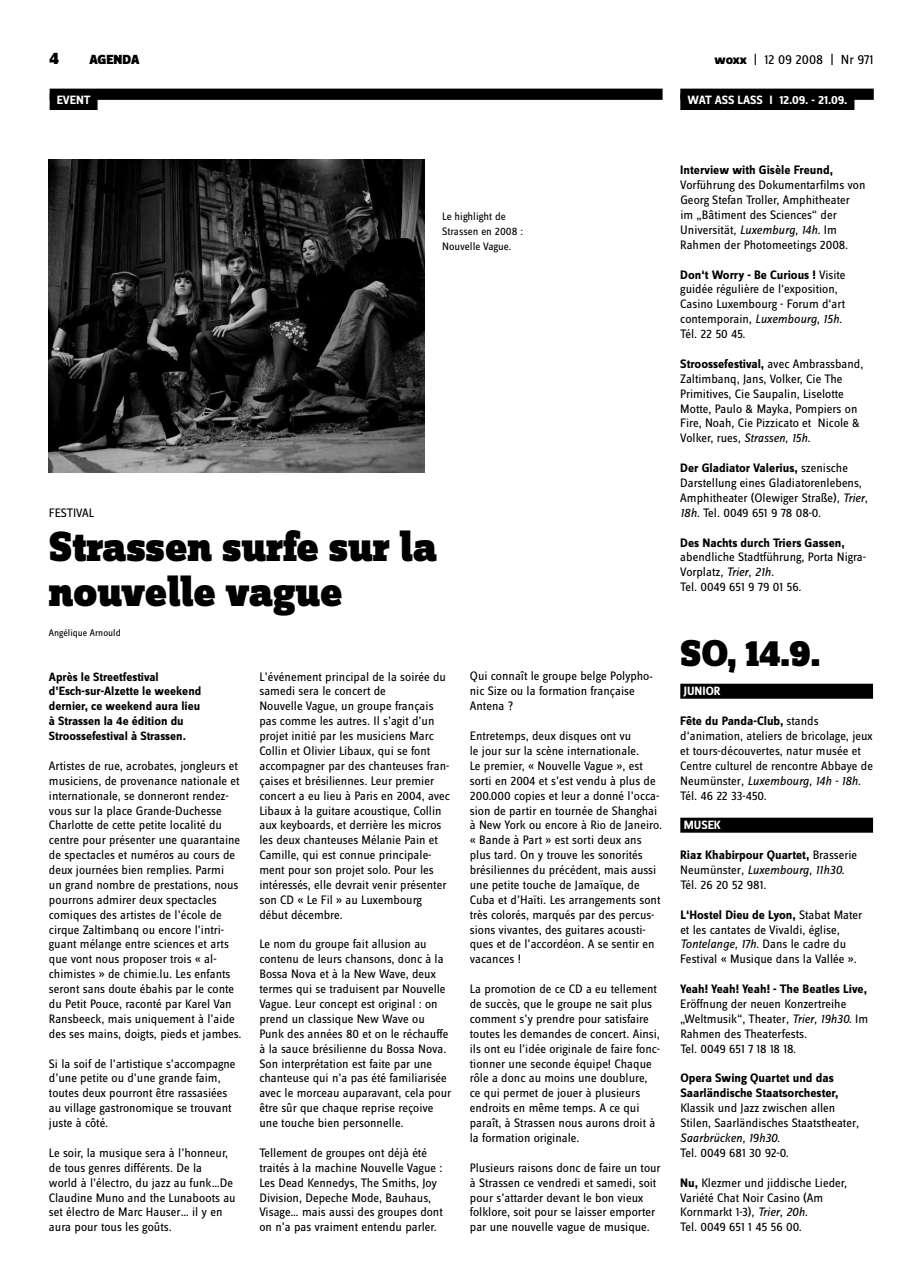
<style>
.page{position:relative;width:922px;height:1276px;background:#fff}
.page>*{position:absolute;margin:0;border:0;box-sizing:border-box;transform-origin:0 0}
.t1{font:900 43.75px/44.6px "Zine Slab Dis";letter-spacing:-.005em;color:#000}
.t2{font:900 38.75px "Zine Slab Dis";color:#000}
.t3{font:13.75px "Zine Sans Dis";color:#000}
.t4{font:900 13.75px "Zine Sans Dis";color:#000}
.t5{font:12.75px/14.9px "Zine Sans Dis";color:#000}
.t6{font:700 12.75px/14.9px "Zine Sans Dis";color:#000}
.t7{font:700 12.5px/14.9px "Zine Sans Dis";color:#000}
.t8{font:700 12.5px "Zine Sans Dis";color:#fff}
.t9{font:11.25px/14.9px "Zine Sans Dis";color:#000}
.t10{font:10px "Zine Sans Dis";color:#000}
.s1{font-weight:800}
.s2{font-style:italic}
.s3{font-weight:700}
</style>
<div class="page">
<div style="left:680px;top:89px;width:193px;height:11px;background:#000"></div>
<div style="left:680px;top:94px;width:174px;height:16px;background:#000"></div>
<div style="left:50px;top:89px;width:612px;height:11px;background:#000"></div>
<div style="left:50px;top:94px;width:47px;height:16px;background:#000"></div>
<div style="left:680px;top:684px;width:192px;height:15px;background:#000"></div>
<div style="left:680px;top:817px;width:192px;height:15px;background:#000"></div>
<img style="left:49px;top:159px;width:375px;height:313px">
<p class="t4" style="left:89px;top:53px;width:52px">AGENDA</p>
<p class="t3" style="left:714px;top:53px;width:161px"><span class="s1">woxx</span> | 12 09 2008 | Nr 971</p>
<p class="t8" style="left:687px;top:93px;width:69px">WAT ASS LASSI</p>
<p class="t8" style="left:779px;top:93px;width:69px">12.09. - 21.09.</p>
<p class="t8" style="left:57px;top:93px;width:35px">EVENT</p>
<p class="t9" style="left:442px;top:209px;width:82px">Le highlight de<br>Strassen en 2008 :<br>Nouvelle Vague.</p>
<p class="t5" style="left:49px;top:506px;width:47px">FESTIVAL</p>
<h1 class="t1" style="left:49px;top:527px;width:389px">Strassen surfe sur la nouvelle vague</h1>
<p class="t10" style="left:49px;top:627px;width:73px">Angélique Arnould</p>
<p class="t7" style="left:49px;top:669px;width:154px">Après le Streetfestival d’Esch-sur-Alzette le weekend dernier, ce weekend aura lieu à Strassen la 4e édition du<br>Stroossefestival à Strassen.</p>
<p class="t5" style="left:49px;top:759px;width:194px">Artistes de rue, acrobates, jongleurs et musiciens, de provenance nationale et internationale, se donneront rendez&shy;vous sur la place Grande-Duchesse Charlotte de cette petite localité du centre pour présenter une quarantaine de spectacles et numéros au cours de deux journées bien remplies. Parmi<br>un grand nombre de prestations, nous pourrons admirer deux spectacles comiques des artistes de l’école de cirque Zaltimbanq ou encore l’intri&shy;guant mélange entre sciences et arts que vont nous proposer trois « al&shy;chimistes » de chimie.lu. Les enfants seront sans doute ébahis par le conte du Petit Pouce, raconté par Karel Van Ransbeeck, mais uniquement à l’aide des ses mains, doigts, pieds et jambes.</p>
<p class="t5" style="left:49px;top:1056px;width:188px">Si la soif de l’artistique s’accompagne d’une petite ou d’une grande faim, toutes deux pourront être rassasiées au village gastronomique se trouvant juste à côté.</p>
<p class="t5" style="left:49px;top:1146px;width:188px">Le soir, la musique sera à l’honneur, de tous genres différents. De la<br>world à l’électro, du jazz au funk…De<br>Claudine Muno and the Lunaboots au set électro de Marc Hauser… il y en aura pour tous les goûts.</p>
<p class="t5" style="left:259px;top:669px;width:192px">L’événement principal de la soirée du samedi sera le concert de<br>Nouvelle Vague, un groupe français pas comme les autres. Il s’agit d’un projet initié par les musiciens Marc Collin et Olivier Libaux, qui se font accompagner par des chanteuses fran&shy;çaises et brésiliennes. Leur premier concert a eu lieu à Paris en 2004, avec Libaux à la guitare acoustique, Collin aux keyboards, et derrière les micros les deux chanteuses Mélanie Pain et Camille, qui est connue principale&shy;ment pour son projet solo. Pour les intéressés, elle devrait venir présenter son CD « Le Fil » au Luxembourg début décembre.</p>
<p class="t5" style="left:259px;top:937px;width:193px">Le nom du groupe fait allusion au contenu de leurs chansons, donc à la Bossa Nova et à la New Wave, deux termes qui se traduisent par Nouvelle Vague. Leur concept est original : on prend un classique New Wave ou Punk des années 80 et on le réchauffe à la sauce brésilienne du Bossa Nova.<br>Son interprétation est faite par une chanteuse qui n’a pas été familiarisée avec le morceau auparavant, cela pour être sûr que chaque reprise reçoive une touche bien personnelle.</p>
<p class="t5" style="left:259px;top:1146px;width:185px">Tellement de groupes ont déjà été traités à la machine Nouvelle Vague :<br>Les Dead Kennedys, The Smiths, Joy Division, Depeche Mode, Bauhaus, Visage… mais aussi des groupes dont on n’a pas vraiment entendu parler.</p>
<p class="t5" style="left:469px;top:669px;width:184px">Qui connaît le groupe belge Polypho&shy;nic Size ou la formation française<br>Antena ?</p>
<p class="t5" style="left:469px;top:729px;width:194px">Entretemps, deux disques ont vu<br>le jour sur la scène internationale.<br>Le premier, « Nouvelle Vague », est sorti en 2004 et s’est vendu à plus de 200.000 copies et leur a donné l’occa&shy;sion de partir en tournée de Shanghai à New York ou encore à Rio de Janeiro. « Bande à Part » est sorti deux ans plus tard. On y trouve les sonorités brésiliennes du précédent, mais aussi une petite touche de Jamaïque, de Cuba et d’Haïti. Les arrangements sont très colorés, marqués par des percus&shy;sions vivantes, des guitares acousti&shy;ques et de l’accordéon. A se sentir en vacances !</p>
<p class="t5" style="left:469px;top:982px;width:192px">La promotion de ce CD a eu tellement de succès, que le groupe ne sait plus comment s’y prendre pour satisfaire toutes les demandes de concert. Ainsi, ils ont eu l’idée originale de faire fonc&shy;tionner une seconde équipe! Chaque rôle a donc au moins une doublure, ce qui permet de jouer à plusieurs endroits en même temps. A ce qui paraît, à Strassen nous aurons droit à la formation originale.</p>
<p class="t5" style="left:469px;top:1161px;width:192px">Plusieurs raisons donc de faire un tour à Strassen ce vendredi et samedi, soit pour s’attarder devant le bon vieux folklore, soit pour se laisser emporter par une nouvelle vague de musique.</p>
<p class="t6" style="left:680px;top:163px;width:154px">Interview with Gisèle Freund,</p>
<p class="t5" style="left:680px;top:178px;width:187px">Vorführung des Dokumentarfilms von Georg Stefan Troller, Amphitheater im „Bâtiment des Sciences“ der Universität<span class="s2">, Luxemburg, 14h.</span> Im Rahmen der Photomeetings 2008.</p>
<p class="t5" style="left:680px;top:268px;width:167px"><span class="s3">Don‘t Worry - Be Curious !</span> Visite guidée régulière de l‘exposition,<br>Casino Luxembourg - Forum d‘art contemporain<span class="s2">, Luxembourg, 15h.<br></span>Tél. 22 50 45.</p>
<p class="t5" style="left:680px;top:357px;width:184px"><span class="s3">Stroossefestival,</span> avec Ambrassband, Zaltimbanq, Jans, Volker, Cie The Primitives, Cie Saupalin, Liselotte Motte, Paulo &amp; Mayka, Pompiers on Fire, Noah, Cie Pizzicato et Nicole &amp; Volker, rues<span class="s2">, Strassen, 15h.</span></p>
<p class="t5" style="left:680px;top:461px;width:189px"><span class="s3">Der Gladiator Valerius,</span> szenische Darstellung eines Gladiatorenlebens, Amphitheater (Olewiger Straße)<span class="s2">, Trier, 18h.</span> Tel. 0049 651 9 78 08-0.</p>
<p class="t6" style="left:680px;top:535px;width:166px">Des Nachts durch Triers Gassen,</p>
<p class="t5" style="left:680px;top:550px;width:187px">abendliche Stadtführung, Porta Nigra-<br>Vorplatz<span class="s2">, Trier, 21h.<br></span>Tel. 0049 651 9 79 01 56.</p>
<h2 class="t2" style="left:680px;top:632px;width:141px">So, 14.9.</h2>
<p class="t8" style="left:683px;top:684px;width:38px">junior</p>
<p class="t5" style="left:680px;top:714px;width:194px"><span class="s3">Fête du Panda-Club,</span> stands d‘animation, ateliers de bricolage, jeux et tours-découvertes, natur musée et Centre culturel de rencontre Abbaye de Neumünster<span class="s2">, Luxembourg, 14h - 18h.<br></span>Tél. 46 22 33-450.</p>
<p class="t8" style="left:683px;top:818px;width:39px">musek</p>
<p class="t5" style="left:680px;top:848px;width:178px"><span class="s3">Riaz Khabirpour Quartet,</span> Brasserie<br>Neumünster<span class="s2">, Luxembourg, 11h30.<br></span>Tél. 26 20 52 981.</p>
<p class="t5" style="left:680px;top:908px;width:183px"><span class="s3">L‘Hostel Dieu de Lyon,</span> Stabat Mater et les cantates de Vivaldi, église<span class="s2">, Tontelange, 17h.</span> Dans le cadre du Festival « Musique dans la Vallée ».</p>
<p class="t6" style="left:680px;top:982px;width:188px">Yeah! Yeah! Yeah! - The Beatles Live,</p>
<p class="t5" style="left:680px;top:997px;width:189px">Eröffnung der neuen Konzertreihe „Weltmusik“, Theater<span class="s2">, Trier, 19h30.</span> Im<br>Rahmen des Theaterfests.<br>Tel. 0049 651 7 18 18 18.</p>
<p class="t6" style="left:680px;top:1071px;width:159px">Opera Swing Quartet und das<br>Saarländische Staatsorchester,</p>
<p class="t5" style="left:680px;top:1101px;width:180px">Klassik und Jazz zwischen allen<br>Stilen, Saarländisches Staatstheater<span class="s2">,<br>Saarbrücken, 19h30.</span></p>
<p class="t5" style="left:680px;top:1146px;width:110px">Tel. 0049 681 30 92-0.</p>
<p class="t5" style="left:680px;top:1175px;width:168px"><span class="s3">Nu,</span> Klezmer und jiddische Lieder,<br>Variété Chat Noir Casino (Am<br>Kornmarkt 1-3)<span class="s2">, Trier, 20h.<br></span>Tel. 0049 651 1 45 56 00.</p>
</div>
